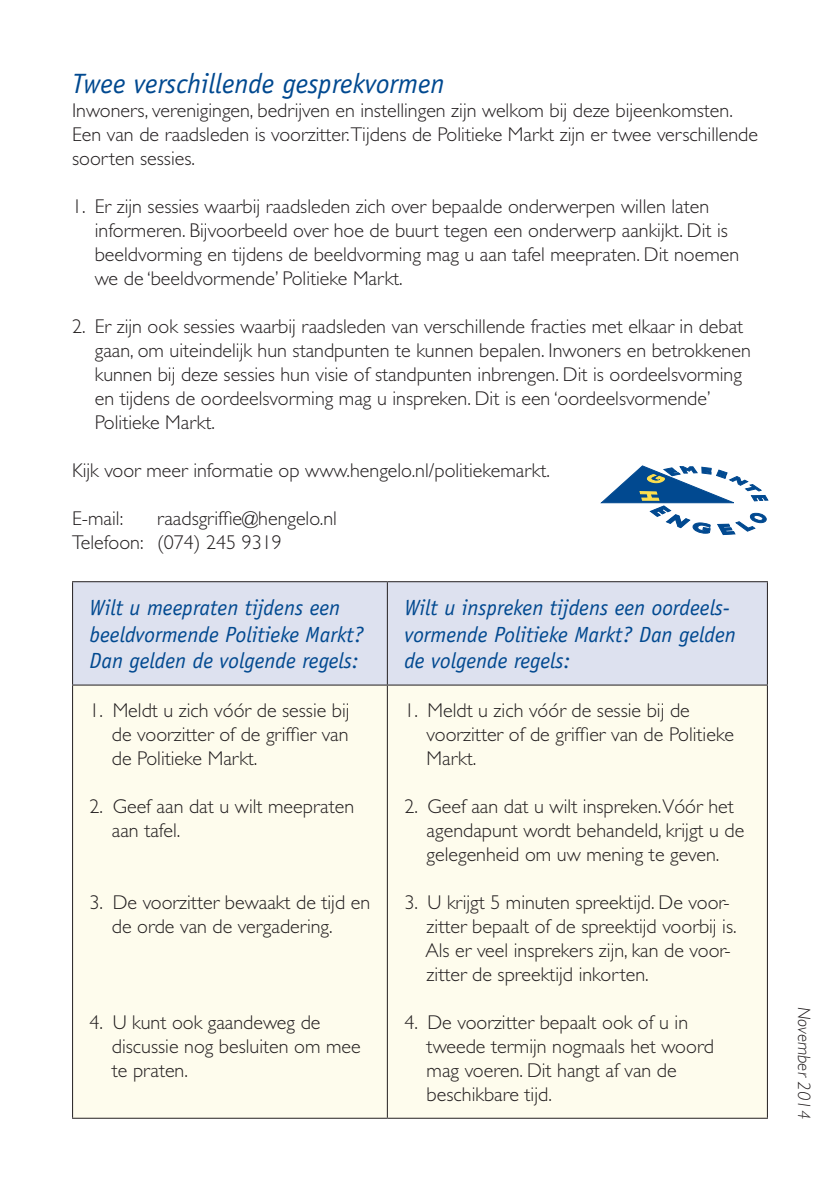
<style>
.page{position:relative;width:840px;height:1191px;background:#fff}
.page>*{position:absolute;margin:0;border:0;box-sizing:border-box;transform-origin:0 0}
.t1{font:italic 28px "Officina Sans";color:#014990}
.t2{font:italic 22px/26.4px "Officina Sans";color:#014990}
.t3{font:300 20px/24px "Gill Sans";color:#231f20}
.t4{font:italic 300 18px "Gill Sans";color:#231f20}
</style>
<div class="page">
<div style="left:73px;top:582px;width:693px;height:102px;background:#dde1ef"></div>
<div style="left:73px;top:685px;width:693px;height:432px;background:#fefced"></div>
<hr style="left:72px;top:581px;width:315px;height:1px;background:#231f20">
<hr style="left:72px;top:582px;width:1px;height:102px;background:#231f20">
<hr style="left:387px;top:581px;width:380px;height:1px;background:#231f20">
<hr style="left:386px;top:582px;width:1px;height:102px;background:#231f20">
<hr style="left:766px;top:582px;width:1px;height:102px;background:#231f20">
<hr style="left:72px;top:684px;width:315px;height:1px;background:#231f20">
<hr style="left:72px;top:685px;width:1px;height:432px;background:#231f20">
<hr style="left:387px;top:684px;width:380px;height:1px;background:#231f20">
<hr style="left:386px;top:685px;width:1px;height:432px;background:#231f20">
<hr style="left:766px;top:685px;width:1px;height:432px;background:#231f20">
<hr style="left:72px;top:1117px;width:315px;height:1px;background:#231f20">
<hr style="left:387px;top:1117px;width:380px;height:1px;background:#231f20">
<svg style="left:601px;top:466px;width:166px;height:68px"></svg>
<h1 class="t1" style="left:72px;top:67px;width:374px">Twee verschillende gesprekvormen</h1>
<p class="t3" style="left:72px;top:99px;width:687px">Inwoners, verenigingen, bedrijven en instellingen zijn welkom bij deze bijeenkomsten.<br>Een van de raadsleden is voorzitter.Tijdens de Politieke Markt zijn er twee verschillende soorten sessies.</p>
<p class="t3" style="left:95px;top:195px;width:645px;text-indent:-23px">1. Er zijn sessies waarbij raadsleden zich over bepaalde onderwerpen willen laten informeren. Bijvoorbeeld over hoe de buurt tegen een onderwerp aankijkt. Dit is beeldvorming en tijdens de beeldvorming mag u aan tafel meepraten. Dit noemen we de ‘beeldvormende’ Politieke Markt.</p>
<p class="t3" style="left:95px;top:315px;width:657px;text-indent:-23px">2. Er zijn ook sessies waarbij raadsleden van verschillende fracties met elkaar in debat gaan, om uiteindelijk hun standpunten te kunnen bepalen. Inwoners en betrokkenen kunnen bij deze sessies hun visie of standpunten inbrengen. Dit is oordeelsvorming en tijdens de oordeelsvorming mag u inspreken. Dit is een ‘oordeelsvormende’ Politieke Markt.</p>
<p class="t3" style="left:72px;top:459px;width:479px">Kijk voor meer informatie op www.hengelo.nl/politiekemarkt.</p>
<p class="t3" style="left:72px;top:507px;width:53px">E-mail:</p>
<p class="t3" style="left:72px;top:507px;width:266px;text-indent:85px">raadsgriffie@hengelo.nl<br>Telefoon: (074) 245 9319</p>
<p class="t2" style="left:90px;top:594px;width:276px">Wilt u meepraten tijdens een beeldvormende Politieke Markt?<br>Dan gelden de volgende regels:</p>
<p class="t2" style="left:404px;top:594px;width:333px">Wilt u inspreken tijdens een oordeels&shy;vormende Politieke Markt? Dan gelden de volgende regels:</p>
<p class="t3" style="left:112px;top:698px;width:239px;text-align:justify;text-indent:-22px">1. Meldt u zich vóór de sessie bij de voorzitter of de griffier van de Politieke Markt.</p>
<p class="t3" style="left:112px;top:794px;width:244px;text-indent:-22px">2. Geef aan dat u wilt meepraten aan tafel.</p>
<p class="t3" style="left:426px;top:698px;width:308px;text-indent:-22px">1. Meldt u zich vóór de sessie bij de voorzitter of de griffier van de Politieke<br>Markt.</p>
<p class="t3" style="left:426px;top:794px;width:319px;text-indent:-22px">2. Geef aan dat u wilt inspreken.Vóór het agendapunt wordt behandeld, krijgt u de gelegenheid om uw mening te geven.</p>
<p class="t3" style="left:425px;top:890px;width:312px;text-indent:-21px">3. U krijgt 5 minuten spreektijd. De voor&shy;zitter bepaalt of de spreektijd voorbij is.<br>Als er veel insprekers zijn, kan de voor&shy;zitter de spreektijd inkorten.</p>
<p class="t3" style="left:426px;top:1010px;width:288px;text-indent:-22px">4. De voorzitter bepaalt ook of u in tweede termijn nogmaals het woord mag voeren. Dit hangt af van de beschikbare tijd.</p>
<p class="t4" style="left:813px;top:1006px;width:114px;rotate:90deg">November 2014</p>
<p class="t3" style="left:112px;top:890px;width:260px;text-indent:-22px">3. De voorzitter bewaakt de tijd en de orde van de vergadering.</p>
<p class="t3" style="left:112px;top:1010px;width:250px;text-indent:-22px">4. U kunt ook gaandeweg de discussie nog besluiten om mee te praten.</p>
</div>
